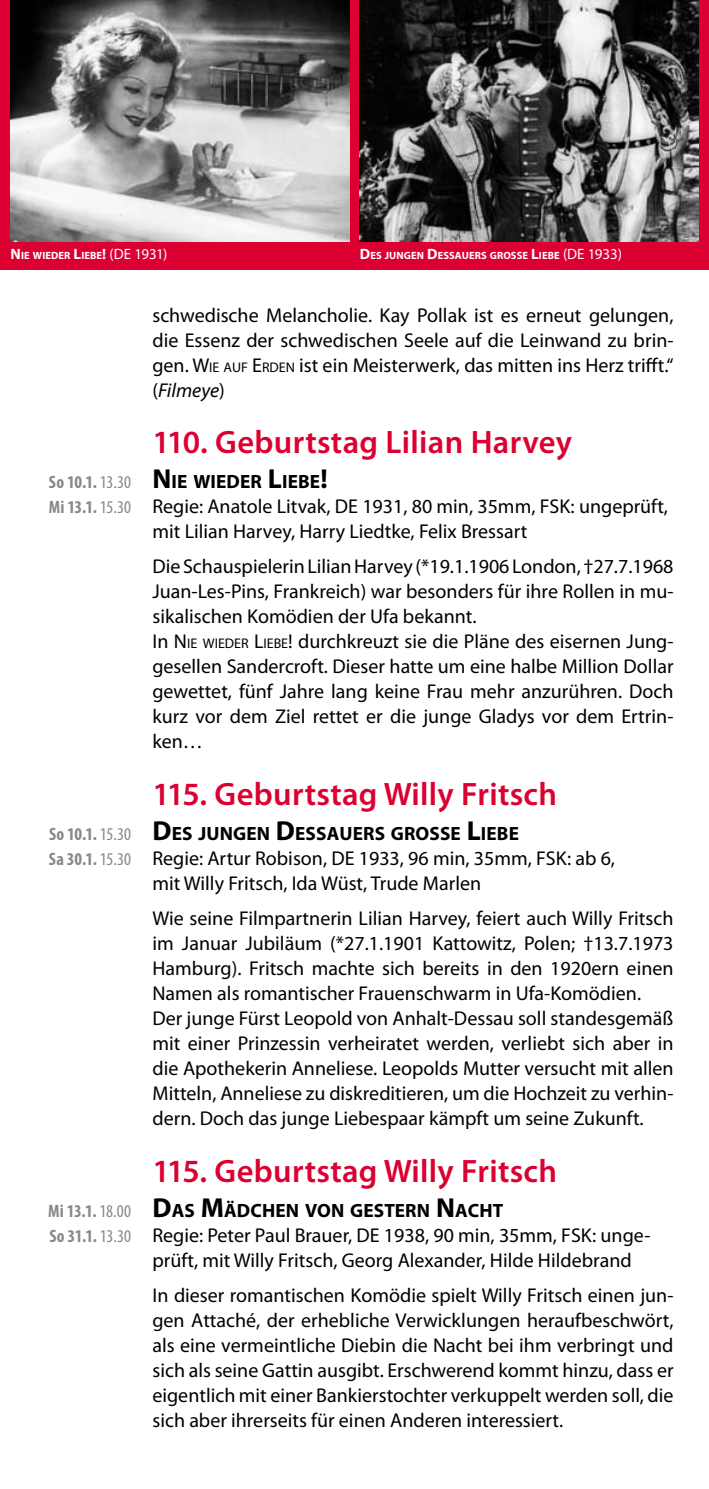
<style>
.page{position:relative;width:709px;height:1489px;background:#fff}
.page>*{position:absolute;margin:0;border:0;box-sizing:border-box;transform-origin:0 0}
.t1{font:600 32.5px "Myriad Pro";letter-spacing:.01em;color:#db0031}
.t2{font:20px/25px "Myriad Pro";color:#000}
.t3{font:700 19.25px "Myriad Pro";letter-spacing:.005em;color:#000}
.t4{font:700 condensed 18px/25px "Myriad Pro";letter-spacing:.01em;color:#87888a}
.t5{font:700 10.5px "Myriad Pro";letter-spacing:.005em;color:#fff}
.s1{font-size:15px}
.s2{font-weight:400;font-size:15px}
.s3{font-weight:400}
.s4{font-style:inherit}
.s5{font-size:14px}
.s6{font-style:italic}
.s7{font-size:27.5px}
</style>
<div class="page">
<div style="left:0;top:0;width:709px;height:269px;background:#db0031"></div>
<img style="left:11px;top:0;width:338px;height:241px">
<img style="left:360px;top:0;width:338px;height:241px">
<p class="t5" style="left:11px;top:249px;width:158px"><span class="s1">N</span>IE WIEDER <span class="s1">L</span>IEBE<span class="s1">!</span> <span class="s2">(DE 1931)</span></p>
<p class="t5" style="left:360px;top:249px;width:263px"><span class="s1">D</span>ES JUNGEN <span class="s1">D</span>ESSAUERS GROSSE <span class="s1">L</span>IEBE <span class="s2">(DE 1933)</span></p>
<p class="t4" style="left:49px;top:469px;width:84px">So 10.1. <span class="s3">13.30<br></span>Mi 13.1. <span class="s3">15.30</span></p>
<p class="t4" style="left:49px;top:821px;width:84px">So 10.1. <span class="s3">15.30<br></span>Sa 30.1. <span class="s3">15.30</span></p>
<p class="t4" style="left:48px;top:1197px;width:84px">Mi 13.1. <span class="s3">18.00<br></span>So 31.1. <span class="s3">13.30</span></p>
<p class="t2" style="left:152px;top:302px;width:522px;text-align:justify">schwedische Melancholie. Kay Pollak ist es erneut gelungen, die Essenz der schwedischen Seele auf die Leinwand zu brin&shy;gen. <span class="s4">W</span><span class="s5">IE AUF</span> <span class="s4">E</span><span class="s5">RDEN</span> ist ein Meisterwerk, das mitten ins Herz trifft.“ (<span class="s6">Filmeye</span>)</p>
<h1 class="t1" style="left:152px;top:421px;width:421px">110. Geburtstag Lilian Harvey</h1>
<p class="t3" style="left:152px;top:469px;width:177px"><span class="s7">N</span>IE WIEDER <span class="s7">L</span>IEBE<span class="s7">!</span></p>
<p class="t2" style="left:152px;top:493px;width:517px">Regie: Anatole Litvak, DE 1931, 80 min, 35mm, FSK: ungeprüft, mit Lilian Harvey, Harry Liedtke, Felix Bressart</p>
<p class="t2" style="left:152px;top:553px;width:522px">Die Schauspielerin Lilian Harvey (*19.1.1906 London, †27.7.1968<br>Juan-Les-Pins, Frankreich) war besonders für ihre Rollen in mu&shy;sikalischen Komödien der Ufa bekannt.<br>In <span class="s4">N</span><span class="s5">IE WIEDER</span> <span class="s4">L</span><span class="s5">IEBE</span><span class="s4">!</span> durchkreuzt sie die Pläne des eisernen Jung&shy;gesellen Sandercroft. Dieser hatte um eine halbe Million Dollar gewettet, fünf Jahre lang keine Frau mehr anzurühren. Doch kurz vor dem Ziel rettet er die junge Gladys vor dem Ertrin&shy;ken…</p>
<h1 class="t1" style="left:152px;top:773px;width:406px">115. Geburtstag Willy Fritsch</h1>
<p class="t3" style="left:152px;top:820px;width:368px"><span class="s7">D</span>ES JUNGEN <span class="s7">D</span>ESSAUERS GROSSE <span class="s7">L</span>IEBE</p>
<p class="t2" style="left:152px;top:845px;width:464px">Regie: Artur Robison, DE 1933, 96 min, 35mm, FSK: ab 6, mit Willy Fritsch, Ida Wüst, Trude Marlen</p>
<p class="t2" style="left:152px;top:905px;width:522px">Wie seine Filmpartnerin Lilian Harvey, feiert auch Willy Fritsch im Januar Jubiläum (*27.1.1901 Kattowitz, Polen; †13.7.1973<br>Hamburg). Fritsch machte sich bereits in den 1920ern einen Namen als romantischer Frauenschwarm in Ufa-Komödien.<br>Der junge Fürst Leopold von Anhalt-Dessau soll standesgemäß mit einer Prinzessin verheiratet werden, verliebt sich aber in die Apothekerin Anneliese. Leopolds Mutter versucht mit allen Mitteln, Anneliese zu diskreditieren, um die Hochzeit zu verhin&shy;dern. Doch das junge Liebespaar kämpft um seine Zukunft.</p>
<h1 class="t1" style="left:152px;top:1149px;width:406px">115. Geburtstag Willy Fritsch</h1>
<p class="t3" style="left:152px;top:1197px;width:352px"><span class="s7">D</span>AS <span class="s7">M</span>ÄDCHEN VON GESTERN <span class="s7">N</span>ACHT</p>
<p class="t2" style="left:152px;top:1221px;width:499px">Regie: Peter Paul Brauer, DE 1938, 90 min, 35mm, FSK: unge&shy;prüft, mit Willy Fritsch, Georg Alexander, Hilde Hildebrand</p>
<p class="t2" style="left:152px;top:1281px;width:522px;text-align:justify">In dieser romantischen Komödie spielt Willy Fritsch einen jun&shy;gen Attaché, der erhebliche Verwicklungen heraufbeschwört, als eine vermeintliche Diebin die Nacht bei ihm verbringt und sich als seine Gattin ausgibt. Erschwerend kommt hinzu, dass er eigentlich mit einer Bankierstochter verkuppelt werden soll, die sich aber ihrerseits für einen Anderen interessiert.</p>
</div>
